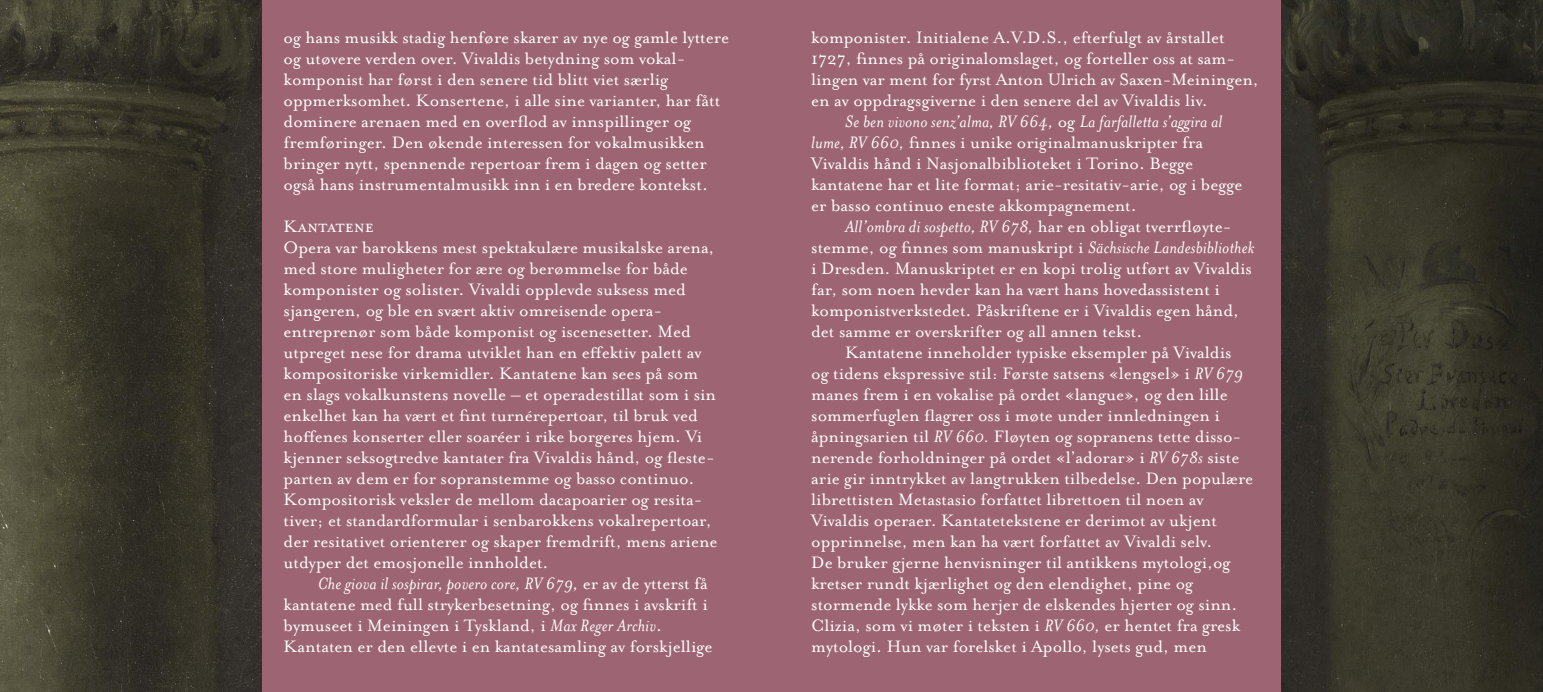
<style>
.page{position:relative;width:1543px;height:692px;background:#fff}
.page>*{position:absolute;margin:0;border:0;box-sizing:border-box;transform-origin:0 0}
.t1{font:19px/21px "Mrs Eaves Roman";color:#fff}
.t2{font:italic 19px "Mrs Eaves";letter-spacing:.01em;color:#fff}
.t3{font:19px "Mrs Eaves Small Caps";color:#fff}
.s1{font-family:"Mrs Eaves Roman";font-style:normal}
.s2{font-family:"Mrs Eaves";font-style:italic}
</style>
<div class="page">
<div style="left:0;top:0;width:771px;height:692px;background:#9d6573"></div>
<div style="left:771px;top:0;width:771px;height:692px;background:#9d6573"></div>
<img style="left:1281px;top:0;width:261px;height:692px">
<img style="left:0;top:0;width:261px;height:692px">
<p class="t1" style="left:283px;top:27px;width:447px">og hans musikk stadig henføre skarer av nye og gamle lyttere og utøvere verden over. Vivaldis betydning som vokal&shy;komponist har først i den senere tid blitt viet særlig oppmerksomhet. Konsertene, i alle sine varianter, har fått dominere arenaen med en overflod av innspillinger og fremføringer. Den økende interessen for vokalmusikken bringer nytt, spennende repertoar frem i dagen og setter også hans instrumentalmusikk inn i en bredere kontekst.</p>
<p class="t3" style="left:283px;top:216px;width:92px">Kantatene</p>
<p class="t1" style="left:283px;top:237px;width:435px">Opera var barokkens mest spektakulære musikalske arena, med store muligheter for ære og berømmelse for både komponister og solister. Vivaldi opplevde suksess med sjangeren, og ble en svært aktiv omreisende opera&shy;entreprenør som både komponist og iscenesetter. Med utpreget nese for drama utviklet han en effektiv palett av kompositoriske virkemidler. Kantatene kan sees på som en slags vokalkunstens novelle – et operadestillat som i sin enkelhet kan ha vært et fint turnérepertoar, til bruk ved hoffenes konserter eller soaréer i rike borgeres hjem. Vi kjenner seksogtredve kantater fra Vivaldis hånd, og fleste&shy;parten av dem er for sopranstemme og basso continuo.<br>Kompositorisk veksler de mellom dacapoarier og resita&shy;tiver; et standardformular i senbarokkens vokalrepertoar, der resitativet orienterer og skaper fremdrift, mens ariene utdyper det emosjonelle innholdet.</p>
<p class="t2" style="left:317px;top:573px;width:392px">Che giova il sospirar, povero core, RV 679, <span class="s1">er av de ytterst få</span></p>
<p class="t1" style="left:283px;top:594px;width:430px">kantatene med full strykerbesetning, og finnes i avskrift i bymuseet i Meiningen i Tyskland, i <span class="s2">Max Reger Archiv</span>.<br>Kantaten er den ellevte i en kantatesamling av forskjellige</p>
<p class="t1" style="left:811px;top:27px;width:449px">komponister. Initialene A.V.D.S., efterfulgt av årstallet 1727, finnes på originalomslaget, og forteller oss at sam&shy;lingen var ment for fyrst Anton Ulrich av Saxen-Meiningen, en av oppdragsgiverne i den senere del av Vivaldis liv.</p>
<p class="t2" style="left:845px;top:111px;width:378px">Se ben vivono senz’alma, RV 664, <span class="s1">og</span> La farfalletta s’aggira al</p>
<p class="t1" style="left:811px;top:132px;width:433px"><span class="s2">lume, RV 660,</span> finnes i unike originalmanuskripter fra Vivaldis hånd i Nasjonalbiblioteket i Torino. Begge kantatene har et lite format; arie-resitativ-arie, og i begge er basso continuo eneste akkompagnement.</p>
<p class="t2" style="left:845px;top:216px;width:387px">All’ombra di sospetto, RV 678, <span class="s1">har en obligat tverrfløyte-</span></p>
<p class="t1" style="left:811px;top:237px;width:445px">stemme, og finnes som manuskript i <span class="s2">Sächsische Landesbibliothek </span>i Dresden. Manuskriptet er en kopi trolig utført av Vivaldis far, som noen hevder kan ha vært hans hovedassistent i komponistverkstedet. Påskriftene er i Vivaldis egen hånd, det samme er overskrifter og all annen tekst.</p>
<p class="t1" style="left:811px;top:342px;width:443px;text-indent:34px">Kantatene inneholder typiske eksempler på Vivaldis og tidens ekspressive stil: Første satsens «lengsel» i <span class="s2">RV 679 </span>manes frem i en vokalise på ordet «langue», og den lille sommerfuglen flagrer oss i møte under innledningen i åpningsarien til <span class="s2">RV 660.</span> Fløyten og sopranens tette disso&shy;nerende forholdninger på ordet «l’adorar» i <span class="s2">RV 678s</span> siste arie gir inntrykket av langtrukken tilbedelse. Den populære librettisten Metastasio forfattet librettoen til noen av Vivaldis operaer. Kantatetekstene er derimot av ukjent opprinnelse, men kan ha vært forfattet av Vivaldi selv.<br>De bruker gjerne henvisninger til antikkens mytologi,og kretser rundt kjærlighet og den elendighet, pine og stormende lykke som herjer de elskendes hjerter og sinn.<br>Clizia, som vi møter i teksten i <span class="s2">RV 660,</span> er hentet fra gresk mytologi. Hun var forelsket i Apollo, lysets gud, men</p>
</div>
